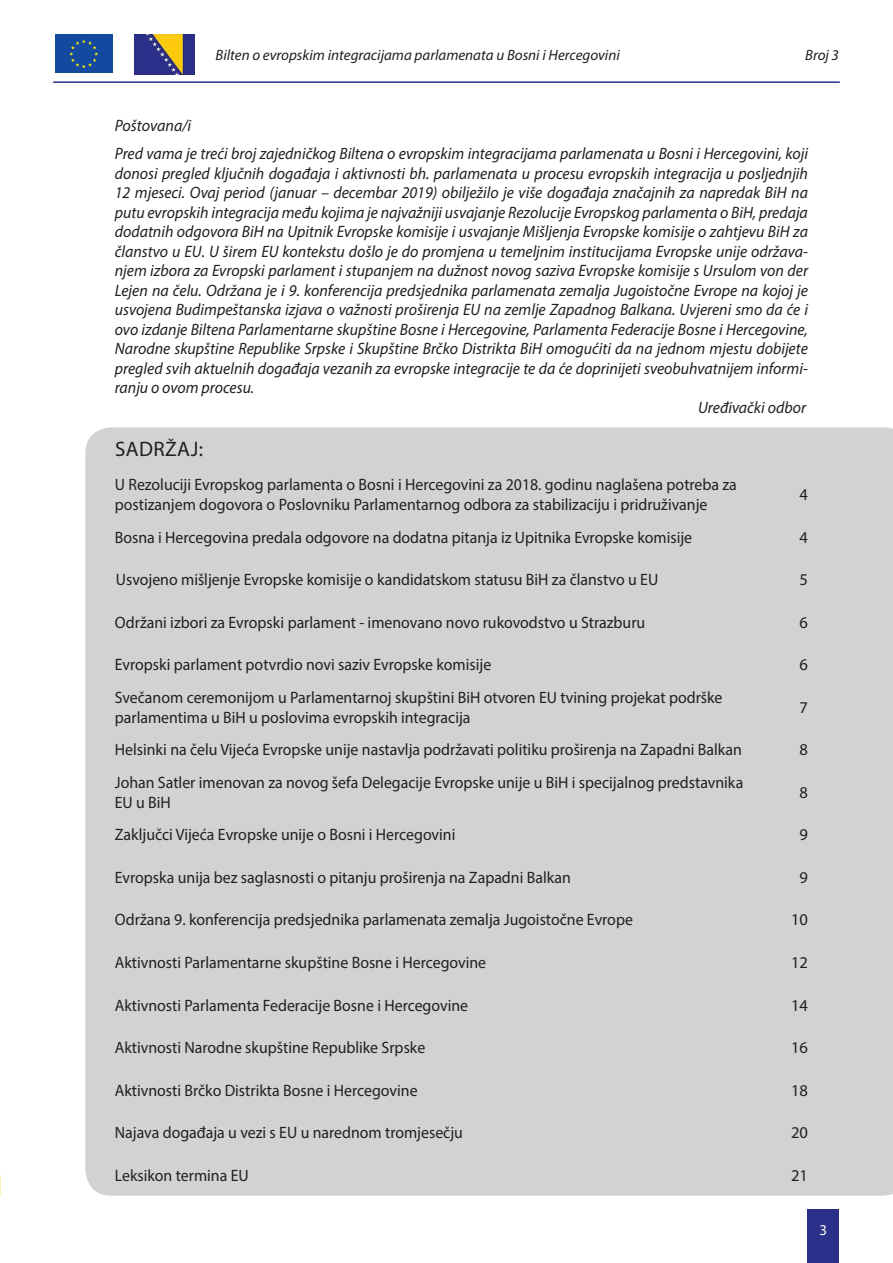
<style>
.page{position:relative;width:893px;height:1263px;background:#fff}
.page>*{position:absolute;margin:0;border:0;box-sizing:border-box;transform-origin:0 0}
.t1{font:21px "Myriad Pro";color:#231f20}
.t2{font:16.5px/32.5px "Myriad Pro";color:#231f20;scale:.96 1}
.t3{font:italic 16.5px "Myriad Pro";color:#231f20;scale:.96 1}
.t4{font:italic 16.5px/28px "Myriad Pro";color:#231f20}
.t5{font:16.5px "Myriad Pro";color:#231f20}
.t6{font:italic 15px "Myriad Pro";color:#231f20}
.t7{font:15px "Myriad Pro";color:#fff}
</style>
<div class="page">
<div style="left:808px;top:1209px;width:31px;height:54px;background:#2a3089"></div>
<hr style="left:53px;top:81px;width:787px;height:2px;background:#2a3089">
<div style="left:54px;top:34px;width:60px;height:40px;background:#13499f"></div>
<svg style="left:69px;top:39px;width:29px;height:29px"></svg>
<img style="left:135px;top:35px;width:59px;height:39px">
<div style="left:85px;top:427px;width:808px;height:769px;background:#d1d2d4"></div>
<p class="t6" style="left:216px;top:46px;width:406px">Bilten o evropskim integracijama parlamenata u Bosni i Hercegovini</p>
<p class="t6" style="left:805px;top:46px;width:35px">Broj 3</p>
<p class="t4" style="left:115px;top:112px;width:695px">Poštovana/i<br>Pred vama je treći broj zajedničkog Biltena o evropskim integracijama parlamenata u Bosni i Hercegovini, koji</p>
<p class="t3" style="left:115px;top:163px;width:724px">donosi pregled ključnih događaja i aktivnosti bh. parlamenata u procesu evropskih integracija u posljednjih</p>
<p class="t3" style="left:115px;top:183px;width:724px">12 mjeseci. Ovaj period (januar – decembar 2019) obilježilo je više događaja značajnih za napredak BiH na</p>
<p class="t3" style="left:115px;top:202px;width:723px">putu evropskih integracija među kojima je najvažniji usvajanje Rezolucije Evropskog parlamenta o BiH, predaja</p>
<p class="t3" style="left:115px;top:222px;width:724px">dodatnih odgovora BiH na Upitnik Evropske komisije i usvajanje Mišljenja Evropske komisije o zahtjevu BiH za</p>
<p class="t3" style="left:115px;top:241px;width:723px">članstvo u EU. U širem EU kontekstu došlo je do promjena u temeljnim institucijama Evropske unije održava-</p>
<p class="t3" style="left:115px;top:261px;width:724px">njem izbora za Evropski parlament i stupanjem na dužnost novog saziva Evropske komisije s Ursulom von der</p>
<p class="t3" style="left:115px;top:280px;width:723px">Lejen na čelu. Održana je i 9. konferencija predsjednika parlamenata zemalja Jugoistočne Evrope na kojoj je</p>
<p class="t3" style="left:115px;top:300px;width:724px">usvojena Budimpeštanska izjava o važnosti proširenja EU na zemlje Zapadnog Balkana. Uvjereni smo da će i</p>
<p class="t3" style="left:115px;top:319px;width:723px">ovo izdanje Biltena Parlamentarne skupštine Bosne i Hercegovine, Parlamenta Federacije Bosne i Hercegovine,</p>
<p class="t3" style="left:115px;top:339px;width:723px">Narodne skupštine Republike Srpske i Skupštine Brčko Distrikta BiH omogućiti da na jednom mjestu dobijete</p>
<p class="t3" style="left:115px;top:358px;width:723px">pregled svih aktuelnih događaja vezanih za evropske integracije te da će doprinijeti sveobuhvatnijem informi-</p>
<p class="t3" style="left:115px;top:378px;width:147px">ranju o ovom procesu.</p>
<p class="t3" style="left:698px;top:397px;width:114px">Uređivački odbor</p>
<p class="t1" style="left:115px;top:436px;width:25px">Sadrža</p>
<p class="t1" style="left:191px;top:436px;width:14px">j:</p>
<p class="t2" style="left:115px;top:475px;width:650px;line-height:19.8px">U Rezoluciji Evropskog parlamenta o Bosni i Hercegovini za 2018. godinu naglašena potreba za postizanjem dogovora o Poslovniku Parlamentarnog odbora za stabilizaciju i pridruživanje</p>
<p class="t2" style="left:115px;top:521px;width:603px">Bosna i Hercegovina predala odgovore na dodatna pitanja iz Upitnika Evropske komisije</p>
<p class="t2" style="left:116px;top:563px;width:566px">Usvojeno mišljenje Evropske komisije o kandidatskom statusu BiH za članstvo u EU</p>
<p class="t2" style="left:115px;top:606px;width:554px">Održani izbori za Evropski parlament - imenovano novo rukovodstvo u Strazburu</p>
<p class="t2" style="left:115px;top:648px;width:635px">Evropski parlament potvrdio novi saziv Evropske komisije<br>Svečanom ceremonijom u Parlamentarnoj skupštini BiH otvoren EU tvining projekat podrške</p>
<p class="t2" style="left:115px;top:701px;width:656px">parlamentima u BiH u poslovima evropskih integracija<br>Helsinki na čelu Vijeća Evropske unije nastavlja podržavati politiku proširenja na Zapadni Balkan<br>Johan Satler imenovan za novog šefa Delegacije Evropske unije u BiH i specijalnog predstavnika</p>
<p class="t2" style="left:115px;top:786px;width:356px">EU u BiH<br>Zaključci Vijeća Evropske unije o Bosni i Hercegovini</p>
<p class="t2" style="left:115px;top:861px;width:477px">Evropska unija bez saglasnosti o pitanju proširenja na Zapadni Balkan</p>
<p class="t2" style="left:115px;top:903px;width:541px">Održana 9. konferencija predsjednika parlamenata zemalja Jugoistočne Evrope</p>
<p class="t5" style="left:799px;top:484px;width:10px">4</p>
<p class="t5" style="left:799px;top:527px;width:10px">4</p>
<p class="t5" style="left:799px;top:569px;width:10px">5</p>
<p class="t5" style="left:799px;top:612px;width:10px">6</p>
<p class="t5" style="left:799px;top:654px;width:10px">6</p>
<p class="t5" style="left:799px;top:697px;width:10px">7</p>
<p class="t5" style="left:799px;top:740px;width:10px">8</p>
<p class="t5" style="left:799px;top:782px;width:10px">8</p>
<p class="t5" style="left:799px;top:825px;width:10px">9</p>
<p class="t5" style="left:799px;top:867px;width:10px">9</p>
<p class="t5" style="left:791px;top:910px;width:18px">10</p>
<p class="t2" style="left:115px;top:946px;width:388px">Aktivnosti Parlamentarne skupštine Bosne i Hercegovine</p>
<p class="t5" style="left:791px;top:952px;width:18px">12</p>
<p class="t2" style="left:115px;top:988px;width:369px">Aktivnosti Parlamenta Federacije Bosne i Hercegovine</p>
<p class="t5" style="left:791px;top:995px;width:18px">14</p>
<p class="t2" style="left:115px;top:1031px;width:325px">Aktivnosti Narodne skupštine Republike Srpske</p>
<p class="t2" style="left:115px;top:1073px;width:317px">Aktivnosti Brčko Distrikta Bosne i Hercegovine</p>
<p class="t2" style="left:115px;top:1116px;width:364px">Najava događaja u vezi s EU u narednom tromjesečju</p>
<p class="t2" style="left:115px;top:1158px;width:141px">Leksikon termina EU</p>
<p class="t5" style="left:791px;top:1037px;width:18px">16</p>
<p class="t5" style="left:791px;top:1080px;width:18px">18</p>
<p class="t5" style="left:791px;top:1122px;width:18px">20</p>
<p class="t5" style="left:791px;top:1165px;width:18px">21</p>
<p class="t7" style="left:820px;top:1221px;width:9px">3</p>
</div>
